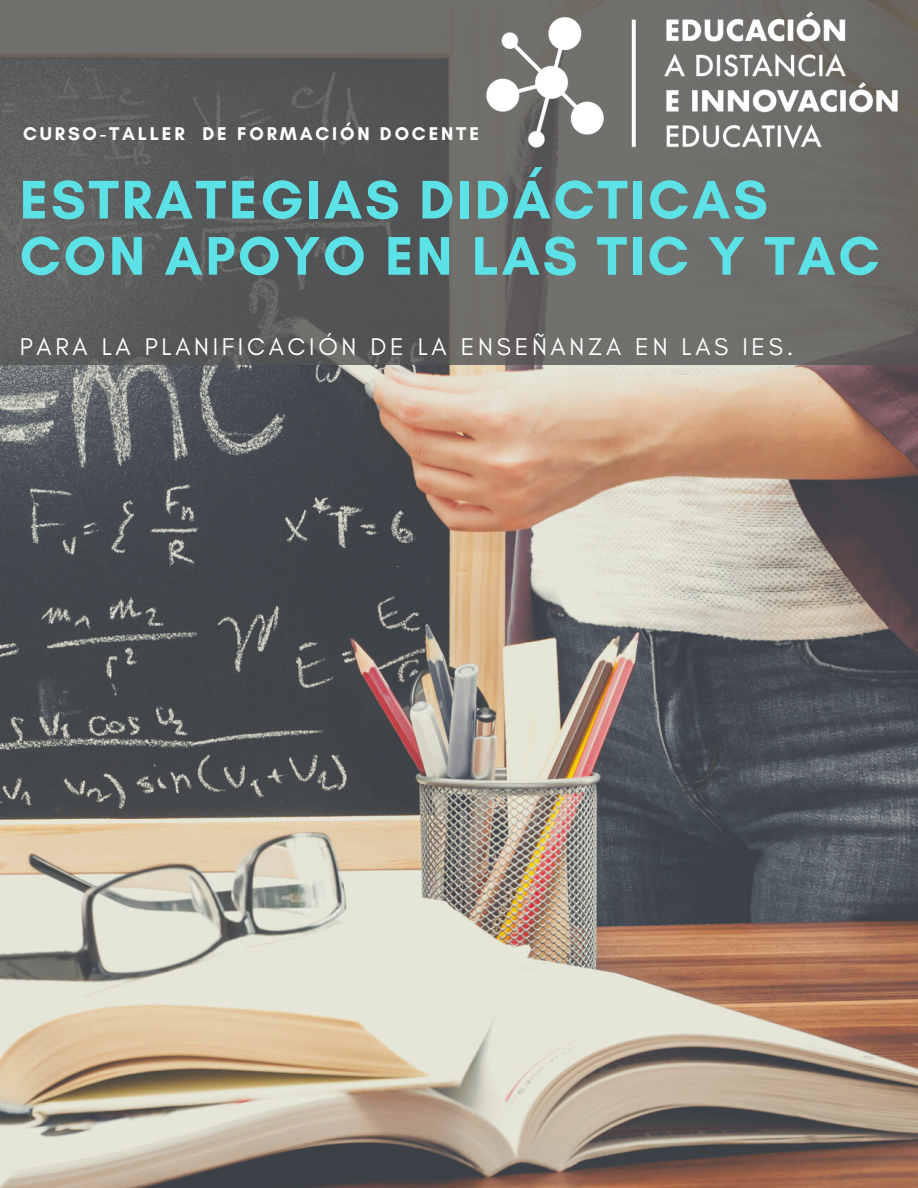
<style>
.page{position:relative;width:918px;height:1188px;background:#fff}
.page>*{position:absolute;margin:0;border:0;box-sizing:border-box;transform-origin:0 0}
.t1{font:700 55.35px/56.2px "Glacial Indifference";letter-spacing:.05em;color:#5ce1e6}
.t2{font:24.6px "Glacial Indifference";letter-spacing:.15em;color:#fff}
.t3{font:700 18.75px "Glacial Indifference";letter-spacing:.15em;color:#fff}
</style>
<div class="page">
<img style="left:0;top:364px;width:918px;height:824px">
<svg style="left:0;top:0;width:918px;height:364px;background:#626260"></svg>
<img style="left:471px;top:0;width:441px;height:160px">
<p class="t3" style="left:23px;top:122px;width:457px">CURSO-TALLER DE FORMACIÓN DOCENTE</p>
<h1 class="t1" style="left:20px;top:171px;width:861px">ESTRATEGIAS DIDÁCTICAS<br>CON APOYO EN LAS TIC Y TAC</h1>
<p class="t2" style="left:20px;top:331px;width:775px">PARA LA PLANIFICACIÓN DE LA ENSEÑANZA EN LAS IES.</p>
</div>
